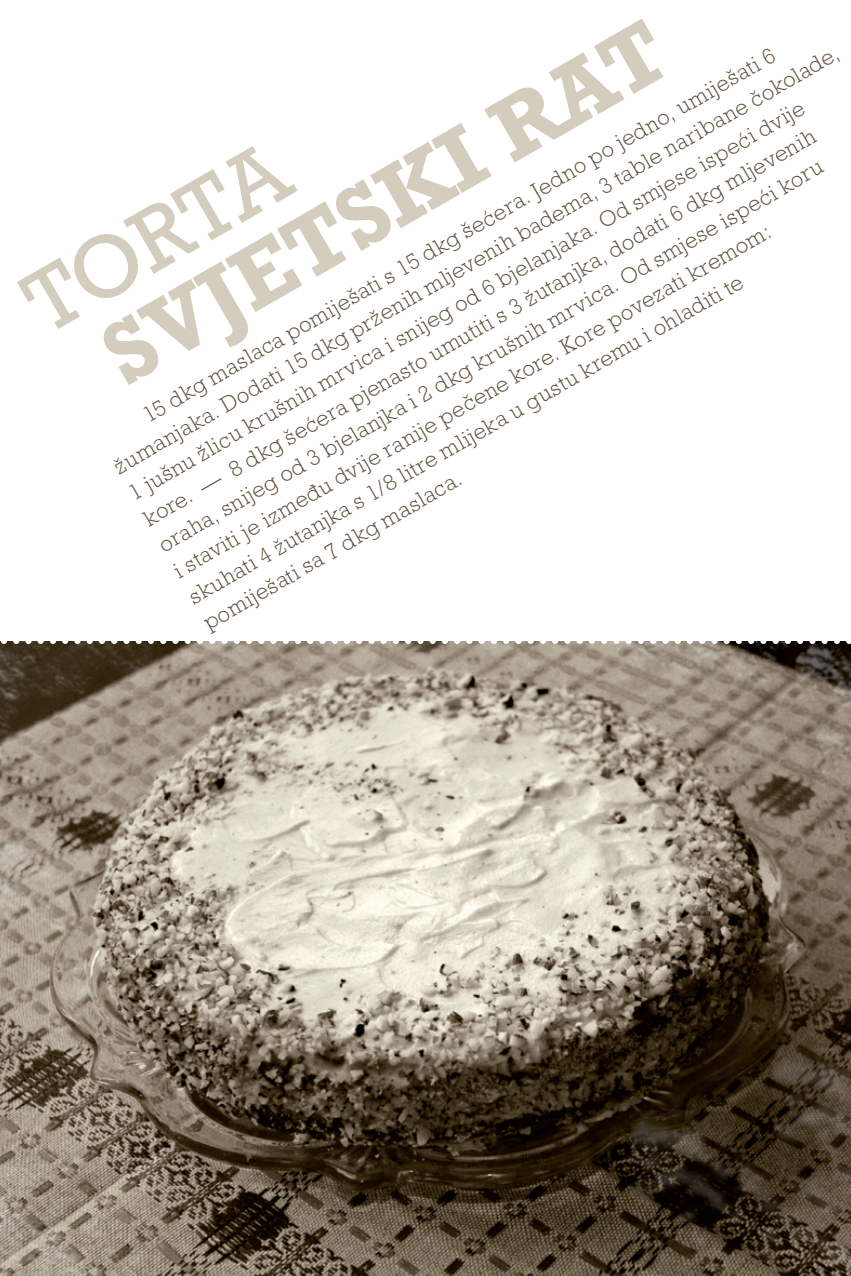
<style>
.page{position:relative;width:851px;height:1276px;background:#fff}
.page>*{position:absolute;margin:0;border:0;box-sizing:border-box;transform-origin:0 0}
.t1{font:700 90px "Rockwell CE";color:#d4ccbc}
.t2{font:90px "Rockwell CE";color:#d4ccbc}
.t3{font:300 22.5px/30px "Rockwell CE";color:#62523e}
</style>
<div class="page">
<img style="left:0;top:644px;width:850px;height:632px">
<svg style="left:0;top:641px;width:851px;height:3px"></svg>
<p class="t1" style="left:81px;top:310px;width:635px;rotate:-30deg">SVJETSKI RAT</p>
<p class="t3" style="left:93px;top:428px;width:834px;text-indent:51px;rotate:-30deg">15 dkg maslaca pomiješati s 15 dkg šećera. Jedno po jedno, umiješati 6 žumanjaka. Dodati 15 dkg prženih mljevenih badema, 3 table naribane čokolade, 1 jušnu žlicu krušnih mrvica i snijeg od 6 bjelanjaka. Od smjese ispeći dvije kore. — 8 dkg šećera pjenasto umutiti s 3 žutanjka, dodati 6 dkg mljevenih oraha, snijeg od 3 bjelanjka i 2 dkg krušnih mrvica. Od smjese ispeći koru<br>i staviti je između dvije ranije pečene kore. Kore povezati kremom:<br>skuhati 4 žutanjka s 1/8 litre mlijeka u gustu kremu i ohladiti te<br>pomiješati sa 7 dkg maslaca.</p>
<p class="t2" style="left:5px;top:263px;width:290px;rotate:-30deg">TORTA</p>
</div>
